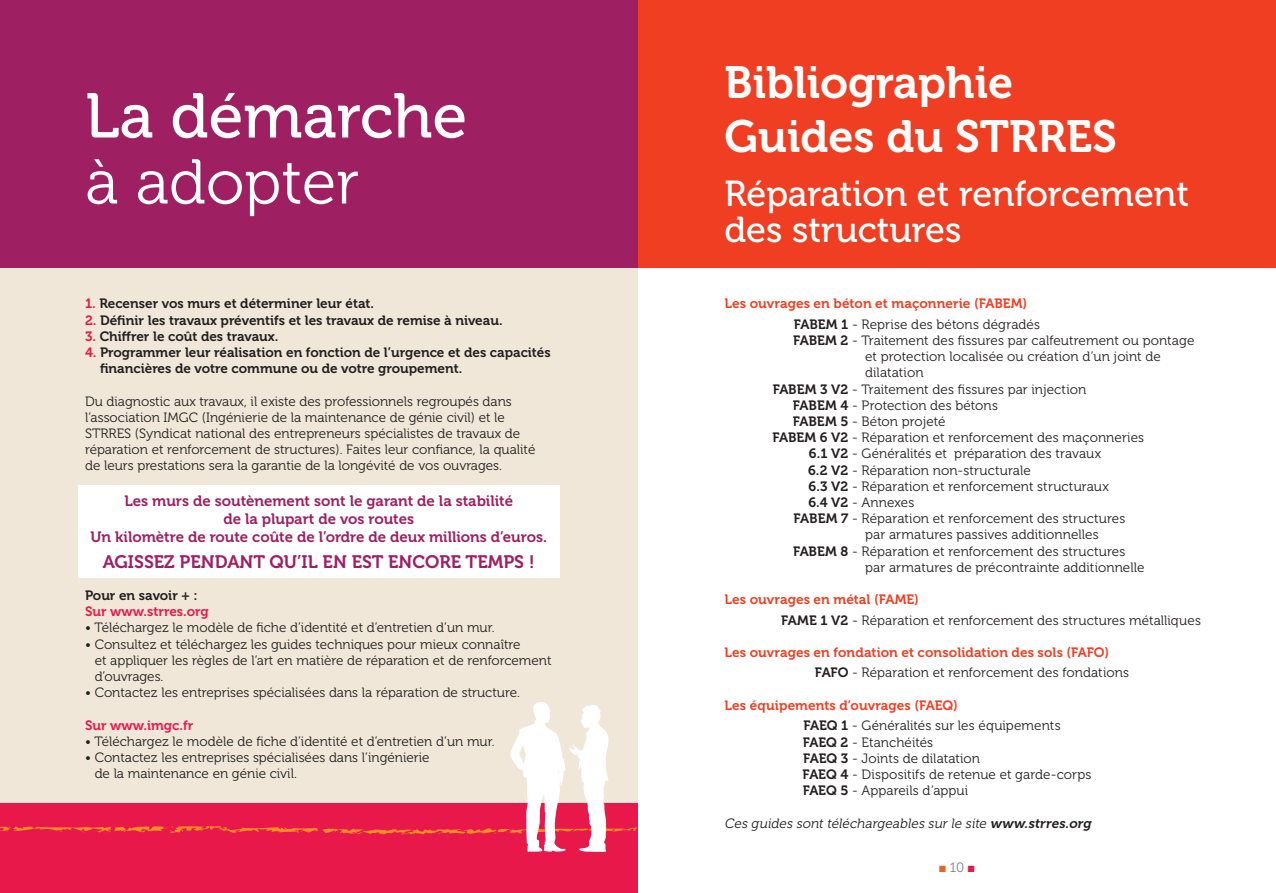
<style>
.page{position:relative;width:1276px;height:893px;background:#fff}
.page>*{position:absolute;margin:0;border:0;box-sizing:border-box;transform-origin:0 0}
.t1{font:63px "Museo 500";color:#fff}
.t2{font:63px "Museo 300";color:#fff}
.t3{font:45px/54px "Museo 700";color:#fff}
.t4{font:36px/36px "Museo 500";color:#fff}
.t5{font:18px "Museo 700";color:#9e1f62}
.t6{font:15px/18px "Museo 700";color:#9e1f62;text-align:center}
.t7{font:13.5px/16.2px "Museo 300";color:#231f20}
.t8{font:13.5px/16.2px "Museo 700";color:#231f20}
.t9{font:13.5px "Museo 700";letter-spacing:.005em;color:#ef3e22}
.t10{font:italic 13.5px "Museo 300";color:#231f20}
.t11{font:13.5px "Museo 700";color:#e9184b}
.t12{font:13.5px "Museo 300";color:#808285}
.s1{color:#e9184b}
.s2{font-family:"Museo 700"}
.s3{color:#e86424}
</style>
<div class="page">
<div style="left:0;top:267px;width:638px;height:537px;background:#f0e7d9"></div>
<div style="left:0;top:0;width:638px;height:267px;background:#9e1f62"></div>
<div style="left:638px;top:0;width:638px;height:267px;background:#ef3e22"></div>
<div style="left:0;top:804px;width:638px;height:89px;background:#e9184b"></div>
<div style="left:78px;top:485px;width:481px;height:92px;background:#fff"></div>
<svg style="left:0;top:702px;width:638px;height:150px"></svg>
<h1 class="t1" style="left:85px;top:81px;width:384px">La démarche</h1>
<h1 class="t2" style="left:85px;top:148px;width:276px">à adopter</h1>
<p class="t8" style="left:85px;top:296px;width:291px"><span class="s1">1.</span> Recenser vos murs et déterminer leur état.</p>
<p class="t8" style="left:85px;top:312px;width:419px"><span class="s1">2.</span> Définir les travaux préventifs et les travaux de remise à niveau.</p>
<p class="t8" style="left:85px;top:328px;width:195px"><span class="s1">3.</span> Chiffrer le coût des travaux.</p>
<p class="t8" style="left:100px;top:344px;width:452px;text-indent:-15px"><span class="s1">4.</span> Programmer leur réalisation en fonction de l’urgence et des capacités financières de votre commune ou de votre groupement.</p>
<p class="t7" style="left:85px;top:393px;width:452px">Du diagnostic aux travaux, il existe des professionnels regroupés dans l’association IMGC (Ingénierie de la maintenance de génie civil) et le STRRES (Syndicat national des entrepreneurs spécialistes de travaux de réparation et renforcement de structures). Faites leur confiance, la qualité de leurs prestations sera la garantie de la longévité de vos ouvrages.</p>
<p class="t6" style="left:91px;top:492px;width:458px">Les murs de soutènement sont le garant de la stabilité<br>de la plupart de vos routes<br>Un kilomètre de route coûte de l’ordre de deux millions d’euros.</p>
<h3 class="t5" style="left:103px;top:551px;width:434px">AGISSEZ PENDANT QU’IL EN EST ENCORE TEMPS !</h3>
<p class="t8" style="left:85px;top:587px;width:114px">Pour en savoir + :</p>
<p class="t11" style="left:85px;top:604px;width:125px">Sur www.strres.org</p>
<p class="t7" style="left:85px;top:620px;width:411px">• Téléchargez le modèle de fiche d’identité et d’entretien d’un mur.</p>
<p class="t7" style="left:95px;top:636px;width:458px;text-indent:-10px">• Consultez et téléchargez les guides techniques pour mieux connaître<br>et appliquer les règles de l’art en matière de réparation et de renforcement d’ouvrages.</p>
<p class="t7" style="left:85px;top:685px;width:436px">• Contactez les entreprises spécialisées dans la réparation de structure.</p>
<p class="t11" style="left:85px;top:717px;width:110px">Sur www.imgc.fr</p>
<p class="t7" style="left:85px;top:733px;width:411px">• Téléchargez le modèle de fiche d’identité et d’entretien d’un mur.</p>
<p class="t7" style="left:95px;top:749px;width:336px;text-indent:-10px">• Contactez les entreprises spécialisées dans l’ingénierie de la maintenance en génie civil.</p>
<h2 class="t3" style="left:724px;top:56px;width:394px">Bibliographie<br>Guides du STRRES</h2>
<h3 class="t4" style="left:724px;top:176px;width:466px">Réparation et renforcement des structures</h3>
<p class="t9" style="left:724px;top:296px;width:304px">Les ouvrages en béton et maçonnerie (FABEM)</p>
<p class="t7" style="left:793px;top:316px;width:248px"><span class="s2">FABEM 1</span> - Reprise des bétons dégradés</p>
<p class="t7" style="left:793px;top:332px;width:403px"><span class="s2">FABEM 2</span> - Traitement des fissures par calfeutrement ou pontage</p>
<p class="t7" style="left:865px;top:349px;width:297px">et protection localisée ou création d’un joint de</p>
<p class="t7" style="left:865px;top:365px;width:60px">dilatation</p>
<p class="t7" style="left:772px;top:381px;width:315px"><span class="s2">FABEM 3 V2</span> - Traitement des fissures par injection</p>
<p class="t7" style="left:793px;top:397px;width:206px"><span class="s2">FABEM 4</span> - Protection des bétons</p>
<p class="t7" style="left:793px;top:413px;width:154px"><span class="s2">FABEM 5</span> - Béton projeté</p>
<p class="t7" style="left:772px;top:430px;width:373px"><span class="s2">FABEM 6 V2</span> - Réparation et renforcement des maçonneries</p>
<p class="t7" style="left:809px;top:446px;width:294px"><span class="s2">6.1 V2</span> - Généralités et préparation des travaux</p>
<p class="t7" style="left:808px;top:462px;width:224px"><span class="s2">6.2 V2</span> - Réparation non-structurale</p>
<p class="t7" style="left:808px;top:478px;width:302px"><span class="s2">6.3 V2</span> - Réparation et renforcement structuraux</p>
<p class="t7" style="left:808px;top:494px;width:107px"><span class="s2">6.4 V2</span> - Annexes</p>
<p class="t7" style="left:793px;top:511px;width:333px"><span class="s2">FABEM 7</span> - Réparation et renforcement des structures</p>
<p class="t7" style="left:865px;top:527px;width:235px">par armatures passives additionnelles</p>
<p class="t7" style="left:793px;top:543px;width:334px"><span class="s2">FABEM 8</span> - Réparation et renforcement des structures</p>
<p class="t7" style="left:865px;top:559px;width:281px">par armatures de précontrainte additionnelle</p>
<p class="t9" style="left:724px;top:592px;width:196px">Les ouvrages en métal (FAME)</p>
<p class="t7" style="left:781px;top:612px;width:421px"><span class="s2">FAME 1 V2</span> - Réparation et renforcement des structures métalliques</p>
<p class="t9" style="left:724px;top:645px;width:386px">Les ouvrages en fondation et consolidation des sols (FAFO)</p>
<p class="t7" style="left:815px;top:665px;width:316px"><span class="s2">FAFO</span> - Réparation et renforcement des fondations</p>
<p class="t9" style="left:724px;top:698px;width:235px">Les équipements d’ouvrages (FAEQ)</p>
<p class="t7" style="left:802px;top:718px;width:290px"><span class="s2">FAEQ 1</span> - Généralités sur les équipements<br><span class="s2">FAEQ 2</span> - Etanchéités<br><span class="s2">FAEQ 3</span> - Joints de dilatation<br><span class="s2">FAEQ 4</span> - Dispositifs de retenue et garde-corps<br><span class="s2">FAEQ 5</span> - Appareils d’appui</p>
<p class="t10" style="left:724px;top:816px;width:371px">Ces guides sont téléchargeables sur le site <span class="s2">www.strres.org</span></p>
<p class="t12" style="left:939px;top:860px;width:37px"><span class="s3">■</span>10<span class="s1">■</span></p>
</div>
